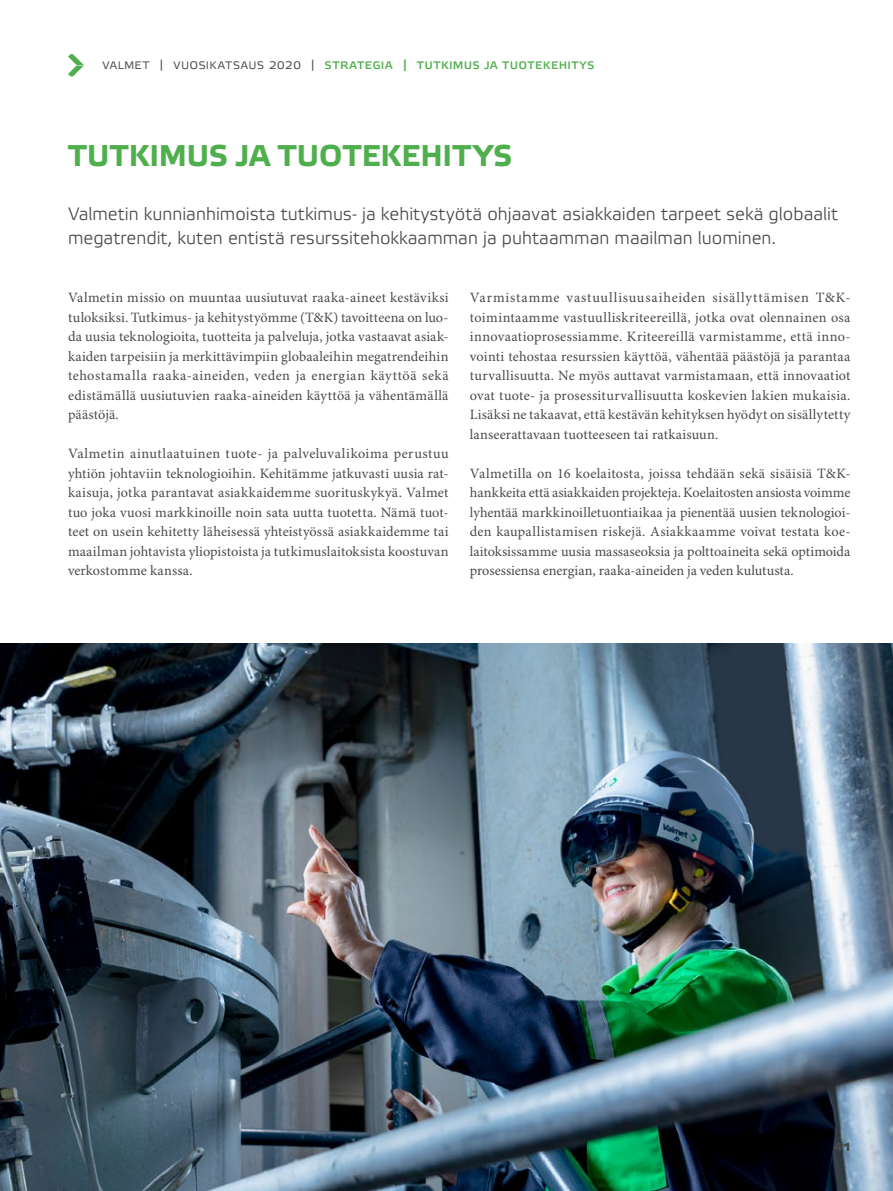
<style>
.page{position:relative;width:893px;height:1191px;background:#fff}
.page>*{position:absolute;margin:0;border:0;box-sizing:border-box;transform-origin:0 0}
.t1{font:700 30px "Etelka Text";letter-spacing:.005em;color:#4faf4d}
.t2{font:300 18px/24px "Etelka";color:#4a4a49}
.t3{font:700 16.5px "Etelka Text";color:#4a4a49}
.t4{font:15px "Etelka Text";letter-spacing:.025em;color:#4faf4d}
.t5{font:14.25px/19.5px "Minion Pro";letter-spacing:.01em;color:#4a4a49;text-align:justify}
.s1{font-family:"Etelka";font-weight:300;color:#4a4a49}
</style>
<div class="page">
<img style="left:0;top:644px;width:893px;height:547px">
<svg style="left:68px;top:54px;width:16px;height:23px"></svg>
<p class="t4" style="left:102px;top:55px;width:494px"><span class="s1">valmet | vuosikatsaus 2020 |</span> strategia | tutkimus ja tuotekehitys</p>
<h1 class="t1" style="left:68px;top:137px;width:445px">TUTKIMUS JA TUOTEKEHITYS</h1>
<p class="t2" style="left:68px;top:202px;width:772px">Valmetin kunnianhimoista tutkimus- ja kehitystyötä ohjaavat asiakkaiden tarpeet sekä globaalit megatrendit, kuten entistä resurssitehokkaamman ja puhtaamman maailman luominen.</p>
<p class="t5" style="left:68px;top:289px;width:382px">Valmetin missio on muuntaa uusiutuvat raaka-aineet kestäviksi tuloksiksi. Tutkimus- ja kehitystyömme (T&amp;K) tavoitteena on luo&shy;da uusia teknologioita, tuotteita ja palveluja, jotka vastaavat asiak&shy;kaiden tarpeisiin ja merkittävimpiin globaaleihin megatrendeihin tehostamalla raaka-aineiden, veden ja energian käyttöä sekä edistämällä uusiutuvien raaka-aineiden käyttöä ja vähentämällä päästöjä.</p>
<p class="t5" style="left:68px;top:444px;width:382px">Valmetin ainutlaatuinen tuote- ja palveluvalikoima perustuu yhtiön johtaviin teknologioihin. Kehitämme jatkuvasti uusia rat&shy;kaisuja, jotka parantavat asiakkaidemme suorituskykyä. Valmet tuo joka vuosi markkinoille noin sata uutta tuotetta. Nämä tuot&shy;teet on usein kehitetty läheisessä yhteistyössä asiakkaidemme tai maailman johtavista yliopistoista ja tutkimuslaitoksista koostuvan verkostomme kanssa.</p>
<p class="t5" style="left:470px;top:288px;width:382px">Varmistamme vastuullisuusaiheiden sisällyttämisen T&amp;K&shy;toimintaamme vastuulliskriteereillä, jotka ovat olennainen osa innovaatioprosessiamme. Kriteereillä varmistamme, että inno&shy;vointi tehostaa resurssien käyttöä, vähentää päästöjä ja parantaa turvallisuutta. Ne myös auttavat varmistamaan, että innovaatiot ovat tuote- ja prosessiturvallisuutta koskevien lakien mukaisia.<br>Lisäksi ne takaavat, että kestävän kehityksen hyödyt on sisällytetty lanseerattavaan tuotteeseen tai ratkaisuun.</p>
<p class="t5" style="left:470px;top:464px;width:382px">Valmetilla on 16 koelaitosta, joissa tehdään sekä sisäisiä T&amp;K&shy;hankkeita että asiakkaiden projekteja. Koelaitosten ansiosta voimme lyhentää markkinoilletuontiaikaa ja pienentää uusien teknologioi&shy;den kaupallistamisen riskejä. Asiakkaamme voivat testata koe&shy;laitoksissamme uusia massaseoksia ja polttoaineita sekä optimoida prosessiensa energian, raaka-aineiden ja veden kulutusta.</p>
<p class="t3" style="left:833px;top:1135px;width:20px">41</p>
</div>
